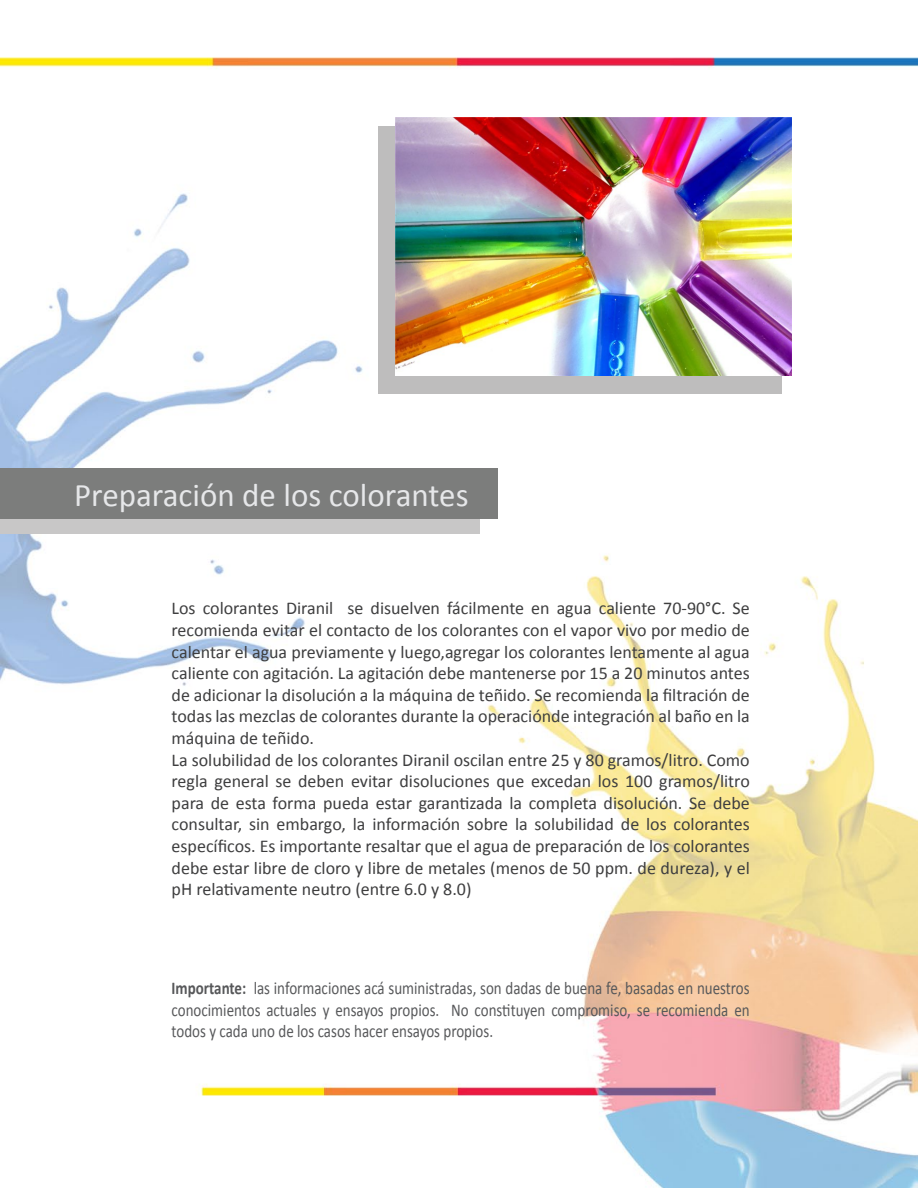
<style>
.page{position:relative;width:918px;height:1188px;background:#fff}
.page>*{position:absolute;margin:0;border:0;box-sizing:border-box;transform-origin:0 0}
.t1{font:33px "Calibri";color:#e6e7e9}
.t2{font:18px/21.6px "Calibri";color:#3e3e3f}
.t3{font:18px/21.6px "Calibri";color:#57585a;text-align:justify;scale:.83 1}
.s1{font-weight:700}
</style>
<div class="page">
<img style="left:0;top:57px;width:918px;height:1131px">
<div style="left:0;top:483px;width:480px;height:51px;background:#c8c7c7"></div>
<div style="left:0;top:468px;width:498px;height:51px;background:#7c7d7c"></div>
<div style="left:379px;top:126px;width:403px;height:267px;background:#bebdbd"></div>
<img style="left:395px;top:117px;width:397px;height:259px">
<h1 class="t1" style="left:74px;top:474px;width:396px">Preparación de los colorantes</h1>
<p class="t2" style="left:172px;top:598px;width:580px">Los colorantes Diranil se disuelven fácilmente en agua caliente 70-90°C. Se recomienda evitar el contacto de los colorantes con el vapor vivo por medio de calentar el agua previamente y luego,agregar los colorantes lentamente al agua caliente con agitación. La agitación debe mantenerse por 15 a 20 minutos antes de adicionar la disolución a la máquina de teñido. Se recomienda la filtración de todas las mezclas de colorantes durante la operaciónde integración al baño en la máquina de teñido.<br>La solubilidad de los colorantes Diranil oscilan entre 25 y 80 gramos/litro. Como regla general se deben evitar disoluciones que excedan los 100 gramos/litro para de esta forma pueda estar garantizada la completa disolución. Se debe consultar, sin embargo, la información sobre la solubilidad de los colorantes específicos. Es importante resaltar que el agua de preparación de los colorantes debe estar libre de cloro y libre de metales (menos de 50 ppm. de dureza), y el pH relativamente neutro (entre 6.0 y 8.0)</p>
<p class="t3" style="left:172px;top:977px;width:698px"><span class="s1">Importante:</span> las informaciones acá suministradas, son dadas de buena fe, basadas en nuestros conocimientos actuales y ensayos propios. No constituyen compromiso, se recomienda en todos y cada uno de los casos hacer ensayos propios.</p>
</div>
